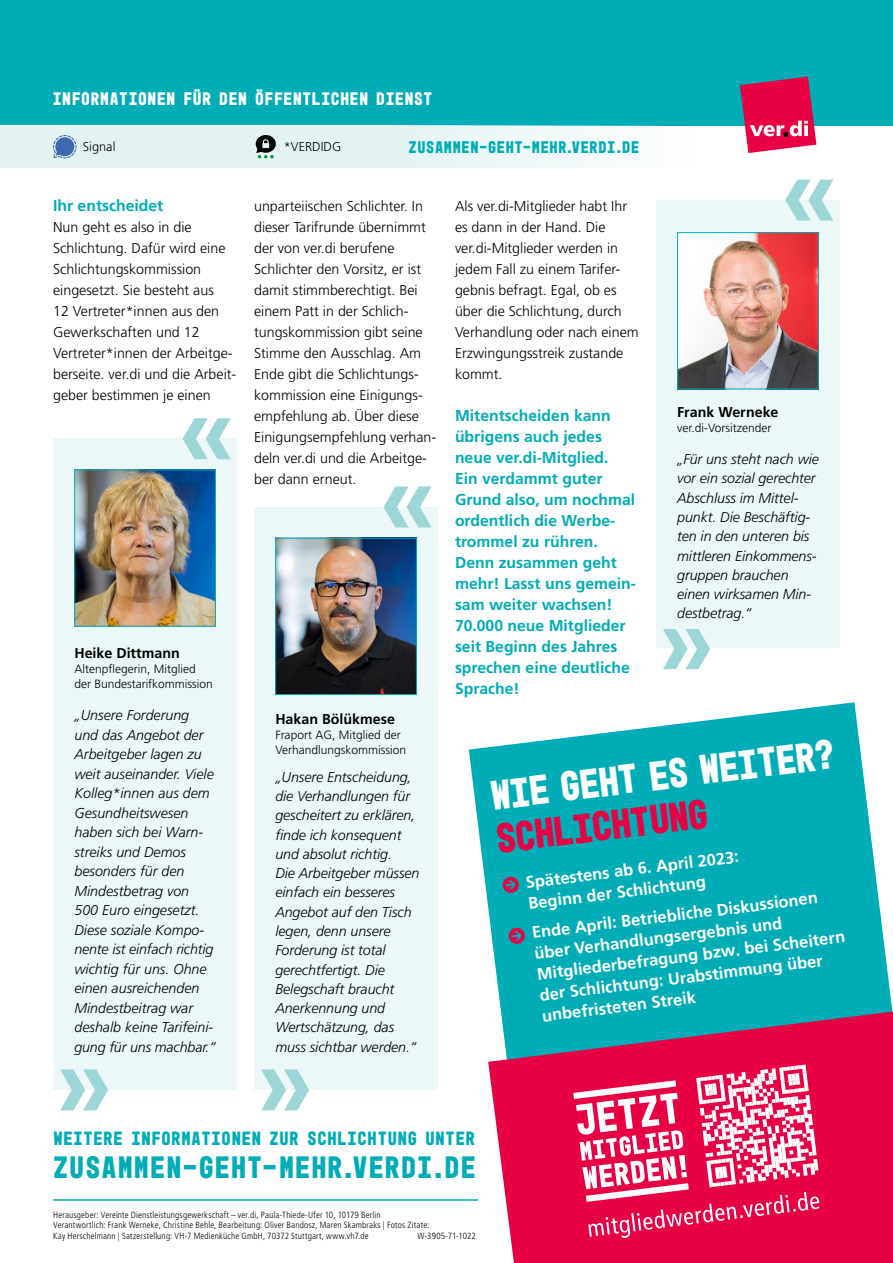
<style>
.page{position:relative;width:893px;height:1263px;background:#fff}
.page>*{position:absolute;margin:0;border:0;box-sizing:border-box;transform-origin:0 0}
.Fliesstext_9_5{font:700 42px/43.5px "Mono 45 Headline";color:#fff}
.t1{font:700 31.5px "Mono 45 Headline";letter-spacing:.075em;color:#00acb6}
.t2{font:700 19.5px "Mono 45 Headline";letter-spacing:.075em;color:#00acb6}
.t3{font:700 18.45px "Mono 45 Headline";letter-spacing:.075em;color:#fff}
.t4{font:700 17.1px "Mono 45 Headline";letter-spacing:.075em;color:#00acb6}
.t5{font:700 16.5px/21px "Frutiger LT Pro";color:#fff}
.Zwischenueberschrift{font:700 15.75px/21px "Frutiger LT Pro";color:#00acb6}
.t6{font:italic 300 14.25px/19.2px "Frutiger LT Pro";letter-spacing:-.005em;color:#000}
.Fliesstext_10Pt{font:300 14.25px/21px "Frutiger LT Pro";color:#000}
.t7{font:700 14.25px "Frutiger LT Pro";color:#000}
.Fliesstext_10Pt-2{font:300 12.75px "Frutiger LT Pro";color:#000}
.t8{font:300 12px/15px "Frutiger LT Pro";color:#000}
.copy{font:300 condensed 9px/10.5px "Frutiger LT Pro";letter-spacing:.02em;color:#000}
.s1{color:#e70044}
</style>
<div class="page">
<svg style="left:469px;top:702px;width:424px;height:309px;fill:#00acb6"></svg>
<div style="left:0;top:0;width:893px;height:125px;background:#00acb6"></div>
<svg style="left:740px;top:77px;width:76px;height:76px"></svg>
<hr style="left:53px;top:1199px;width:425px;height:2px;background:#00acb6">
<div style="left:254px;top:507px;width:184px;height:583px;background:#ecf8f8"></div>
<img style="left:277px;top:540px;width:138px;height:153px">
<div style="left:275px;top:538px;width:142px;height:157px;border:1px solid #00acb6"></div>
<svg style="left:261px;top:1069px;width:48px;height:41px"></svg>
<svg style="left:384px;top:486px;width:48px;height:41px"></svg>
<div style="left:656px;top:200px;width:184px;height:448px;background:#ecf8f8"></div>
<svg style="left:663px;top:629px;width:47px;height:40px"></svg>
<svg style="left:785px;top:180px;width:48px;height:41px"></svg>
<div style="left:53px;top:439px;width:184px;height:651px;background:#ecf8f8"></div>
<img style="left:76px;top:472px;width:138px;height:153px">
<div style="left:74px;top:470px;width:142px;height:157px;border:1px solid #00acb6"></div>
<svg style="left:60px;top:1069px;width:48px;height:41px"></svg>
<svg style="left:183px;top:418px;width:48px;height:41px"></svg>
<div style="left:0;top:125px;width:695px;height:43px;background:linear-gradient(to right,#dcf0f1,#f6fbfb)"></div>
<svg style="left:53px;top:135px;width:24px;height:23px"></svg>
<svg style="left:256px;top:135px;width:20px;height:23px"></svg>
<svg style="left:488px;top:1011px;width:405px;height:252px;fill:#e70044"></svg>
<svg style="left:573px;top:1064px;width:246px;height:174px"></svg>
<img style="left:679px;top:234px;width:138px;height:153px">
<div style="left:677px;top:232px;width:142px;height:157px;border:1px solid #00acb6"></div>
<p class="t3" style="left:53px;top:88px;width:380px">INFORMATIONEN FÜR DEN ÖFFENTLICHEN DIENST</p>
<p class="Fliesstext_10Pt-2" style="left:83px;top:139px;width:34px">Signal</p>
<p class="Fliesstext_10Pt-2" style="left:284px;top:139px;width:59px">*VERDIDG</p>
<p class="t4" style="left:409px;top:137px;width:231px">ZUSAMMEN-GEHT-MEHR.VERDI.DE</p>
<p class="Zwischenueberschrift" style="left:53px;top:195px;width:112px">Ihr entscheidet</p>
<p class="Fliesstext_10Pt" style="left:53px;top:217px;width:185px">Nun geht es also in die<br>Schlichtung. Dafür wird eine<br>Schlichtungskommission eingesetzt. Sie besteht aus<br>12 Vertreter*innen aus den<br>Gewerkschaften und 12<br>Vertreter*innen der Arbeitge&shy;berseite. ver.di und die Arbeit&shy;geber bestimmen je einen</p>
<p class="Fliesstext_10Pt" style="left:254px;top:196px;width:184px">unparteiischen Schlichter. In dieser Tarifrunde übernimmt der von ver.di berufene<br>Schlichter den Vorsitz, er ist damit stimmberechtigt. Bei einem Patt in der Schlich&shy;tungskommission gibt seine<br>Stimme den Ausschlag. Am<br>Ende gibt die Schlichtungs&shy;kommission eine Einigungs&shy;empfehlung ab. Über diese<br>Einigungsempfehlung verhan&shy;deln ver.di und die Arbeitge&shy;ber dann erneut.</p>
<p class="t7" style="left:74px;top:644px;width:107px">Heike Dittmann</p>
<p class="t8" style="left:74px;top:661px;width:140px">Altenpflegerin, Mitglied der Bundestarifkommission</p>
<p class="t6" style="left:74px;top:705px;width:143px">„Unsere Forderung und das Angebot der<br>Arbeitgeber lagen zu weit auseinander. Viele<br>Kolleg*innen aus dem<br>Gesundheitswesen haben sich bei Warn&shy;streiks und Demos besonders für den<br>Mindestbetrag von<br>500 Euro eingesetzt.<br>Diese soziale Kompo&shy;nente ist einfach richtig wichtig für uns. Ohne einen ausreichenden<br>Mindestbeitrag war deshalb keine Tarifeini&shy;gung für uns machbar.“</p>
<p class="t7" style="left:275px;top:711px;width:121px">Hakan Bölükmese</p>
<p class="t8" style="left:275px;top:727px;width:132px">Fraport AG, Mitglied der<br>Verhandlungskommission</p>
<p class="t6" style="left:275px;top:767px;width:146px">„Unsere Entscheidung, die Verhandlungen für gescheitert zu erklären, finde ich konsequent und absolut richtig.<br>Die Arbeitgeber müssen einfach ein besseres<br>Angebot auf den Tisch legen, denn unsere<br>Forderung ist total gerechtfertigt. Die<br>Belegschaft braucht<br>Anerkennung und<br>Wertschätzung, das muss sichtbar werden.“</p>
<p class="Fliesstext_10Pt" style="left:455px;top:196px;width:185px">Als ver.di-Mitglieder habt Ihr es dann in der Hand. Die ver.di-Mitglieder werden in jedem Fall zu einem Tarifer&shy;gebnis befragt. Egal, ob es über die Schlichtung, durch<br>Verhandlung oder nach einem<br>Erzwingungsstreik zustande kommt.</p>
<p class="Zwischenueberschrift" style="left:455px;top:405px;width:183px">Mitentscheiden kann übrigens auch jedes neue ver.di-Mitglied.<br>Ein verdammt guter<br>Grund also, um nochmal ordentlich die Werbe&shy;trommel zu rühren.<br>Denn zusammen geht mehr! Lasst uns gemein&shy;sam weiter wachsen!<br>70.000 neue Mitglieder seit Beginn des Jahres sprechen eine deutliche<br>Sprache!</p>
<p class="t7" style="left:677px;top:404px;width:103px">Frank Werneke</p>
<p class="t8" style="left:677px;top:420px;width:96px">ver.di-Vorsitzender</p>
<p class="t6" style="left:677px;top:450px;width:143px">„Für uns steht nach wie vor ein sozial gerechter<br>Abschluss im Mittel&shy;punkt. Die Beschäftig&shy;ten in den unteren bis mittleren Einkommens&shy;gruppen brauchen einen wirksamen Min&shy;destbetrag.“</p>
<p class="Fliesstext_9_5" style="left:489px;top:774px;width:346px;rotate:-7deg">WIE GEHT ES WEITER?<br><span class="s1">SCHLICHTUNG</span></p>
<p class="t5" style="left:525px;top:872px;width:216px;text-indent:-23px;rotate:-7deg"><span class="s1">✔</span> Spätestens ab 6. April 2023:<br>Beginn der Schlichtung</p>
<p class="t5" style="left:531px;top:922px;width:312px;text-indent:-23px;rotate:-7deg"><span class="s1">✔</span> Ende April: Betriebliche Diskussionen über Verhandlungsergebnis und Mitgliederbefragung bzw. bei Scheitern der Schlichtung: Urabstimmung über unbefristeten Streik</p>
<h3 class="t2" style="left:54px;top:1126px;width:422px">WEITERE INFORMATIONEN ZUR SCHLICHTUNG UNTER</h3>
<h2 class="t1" style="left:54px;top:1148px;width:423px">ZUSAMMEN-GEHT-MEHR.VERDI.DE</h2>
<p class="copy" style="left:53px;top:1209px;width:378px">Herausgeber: Vereinte Dienstleistungsgewerkschaft – ver.di, Paula-Thiede-Ufer 10, 10179 Berlin<br>Verantwortlich: Frank Werneke, Christine Behle, Bearbeitung: Oliver Bandosz, Maren Skambraks | Fotos Zitate:<br>Kay Herschelmann | Satzerstellung: VH-7 Medienküche GmbH, 70372 Stuttgart, www.vh7.de</p>
<p class="copy" style="left:417px;top:1230px;width:60px">W-3905-71-1022</p>
</div>
